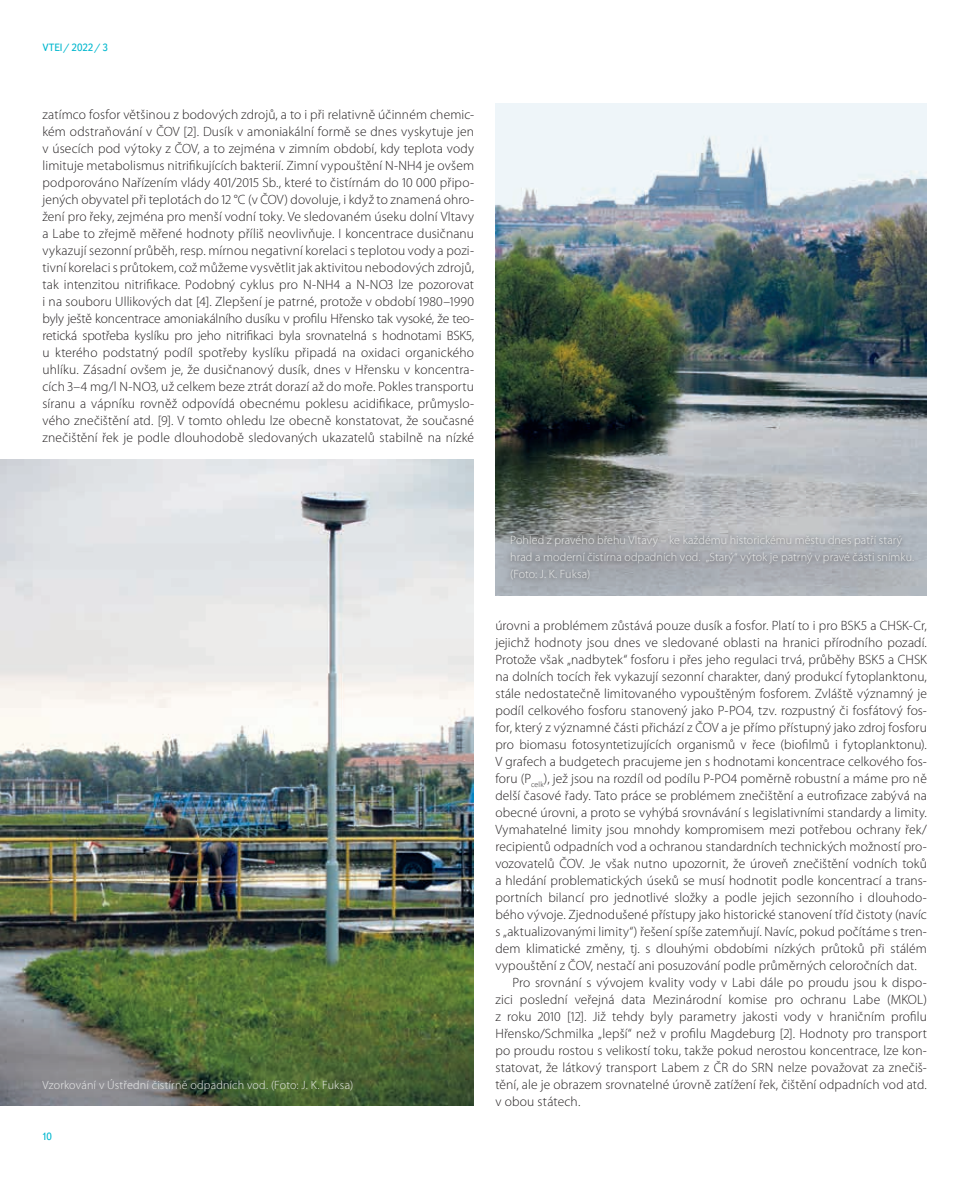
<style>
.page{position:relative;width:978px;height:1191px;background:#fff}
.page>*{position:absolute;margin:0;border:0;box-sizing:border-box;transform-origin:0 0}
.t1{font:300 13.5px/17px "Myriad Pro";letter-spacing:.01em;color:#231f20;text-align:justify}
.t2{font:300 12px/17px "Myriad Pro";letter-spacing:.01em;color:#edeeed}
.t3{font:10.5px "Textbook New";color:#00b7ce}
</style>
<div class="page">
<img style="left:495px;top:103px;width:432px;height:492px">
<div style="left:506px;top:532px;width:411px;height:52px;background:#231f20;opacity:.6"></div>
<img style="left:0;top:459px;width:473px;height:646px">
<p class="t3" style="left:43px;top:41px;width:67px">VTEI/ 2022/ 3</p>
<p class="t1" style="left:43px;top:106px;width:433px">zatímco fosfor většinou z bodových zdrojů, a to i při relativně účinném chemic&shy;kém odstraňování v ČOV [2]. Dusík v amoniakální formě se dnes vyskytuje jen v úsecích pod výtoky z ČOV, a to zejména v zimním období, kdy teplota vody limituje metabolismus nitrifikujících bakterií. Zimní vypouštění N-NH4 je ovšem podporováno Nařízením vlády 401/2015 Sb., které to čistírnám do 10 000 připo&shy;jených obyvatel při teplotách do 12 °C (v ČOV) dovoluje, i když to znamená ohro&shy;žení pro řeky, zejména pro menší vodní toky. Ve sledovaném úseku dolní Vltavy a Labe to zřejmě měřené hodnoty příliš neovlivňuje. I koncentrace dusičnanu vykazují sezonní průběh, resp. mírnou negativní korelaci s teplotou vody a pozi&shy;tivní korelaci s průtokem, což můžeme vysvětlit jak aktivitou nebodových zdrojů, tak intenzitou nitrifikace. Podobný cyklus pro N-NH4 a N-NO3 lze pozorovat i na souboru Ullikových dat [4]. Zlepšení je patrné, protože v období 1980–1990 byly ještě koncentrace amoniakálního dusíku v profilu Hřensko tak vysoké, že teo&shy;retická spotřeba kyslíku pro jeho nitrifikaci byla srovnatelná s hodnotami BSK5, u kterého podstatný podíl spotřeby kyslíku připadá na oxidaci organického uhlíku. Zásadní ovšem je, že dusičnanový dusík, dnes v Hřensku v koncentra&shy;cích 3–4 mg/l N-NO3, už celkem beze ztrát dorazí až do moře. Pokles transportu síranu a vápníku rovněž odpovídá obecnému poklesu acidifikace, průmyslo&shy;vého znečištění atd. [9]. V tomto ohledu lze obecně konstatovat, že současné znečištění řek je podle dlouhodobě sledovaných ukazatelů stabilně na nízké</p>
<p class="t2" style="left:43px;top:1076px;width:312px">Vzorkování v Ústřední čistírně odpadních vod. (Foto: J. K. Fuksa)</p>
<p class="t3" style="left:41px;top:1130px;width:12px">10</p>
<p class="t2" style="left:510px;top:532px;width:405px">Pohled z pravého břehu Vltavy – ke každému historickému městu dnes patří starý hrad a moderní čistírna odpadních vod. „Starý“ výtok je patrný v pravé části snímku. (Foto: J. K. Fuksa)</p>
<p class="t1" style="left:495px;top:616px;width:433px">úrovni a problémem zůstává pouze dusík a fosfor. Platí to i pro BSK5 a CHSK-Cr,</p>
<p class="t1" style="left:495px;top:633px;width:433px">jejichž hodnoty jsou dnes ve sledované oblasti na hranici přírodního pozadí.</p>
<p class="t1" style="left:495px;top:650px;width:433px">Protože však „nadbytek“ fosforu i přes jeho regulaci trvá, průběhy BSK5 a CHSK</p>
<p class="t1" style="left:495px;top:667px;width:433px">na dolních tocích řek vykazují sezonní charakter, daný produkcí fytoplanktonu,</p>
<p class="t1" style="left:495px;top:684px;width:433px">stále nedostatečně limitovaného vypouštěným fosforem. Zvláště významný je</p>
<p class="t1" style="left:495px;top:701px;width:433px">podíl celkového fosforu stanovený jako P-PO4, tzv. rozpustný či fosfátový fos-</p>
<p class="t1" style="left:495px;top:718px;width:433px">for, který z významné části přichází z ČOV a je přímo přístupný jako zdroj fosforu</p>
<p class="t1" style="left:495px;top:735px;width:433px">pro biomasu fotosyntetizujících organismů v řece (biofilmů i fytoplanktonu).</p>
<p class="t1" style="left:495px;top:752px;width:433px">V grafech a budgetech pracujeme jen s hodnotami koncentrace celkového fos-</p>
<p class="t1" style="left:495px;top:769px;width:433px">foru (P<sub>celk</sub>), jež jsou na rozdíl od podílu P-PO4 poměrně robustní a máme pro ně</p>
<p class="t1" style="left:495px;top:786px;width:433px">delší časové řady. Tato práce se problémem znečištění a eutrofizace zabývá na</p>
<p class="t1" style="left:495px;top:803px;width:433px">obecné úrovni, a proto se vyhýbá srovnávání s legislativními standardy a limity.</p>
<p class="t1" style="left:495px;top:820px;width:433px">Vymahatelné limity jsou mnohdy kompromisem mezi potřebou ochrany řek/</p>
<p class="t1" style="left:495px;top:837px;width:433px">recipientů odpadních vod a ochranou standardních technických možností pro-</p>
<p class="t1" style="left:495px;top:854px;width:433px">vozovatelů ČOV. Je však nutno upozornit, že úroveň znečištění vodních toků</p>
<p class="t1" style="left:495px;top:871px;width:433px">a hledání problematických úseků se musí hodnotit podle koncentrací a trans-</p>
<p class="t1" style="left:495px;top:888px;width:433px">portních bilancí pro jednotlivé složky a podle jejich sezonního i dlouhodo-</p>
<p class="t1" style="left:495px;top:905px;width:433px">bého vývoje. Zjednodušené přístupy jako historické stanovení tříd čistoty (navíc</p>
<p class="t1" style="left:495px;top:922px;width:433px">s „aktualizovanými limity“) řešení spíše zatemňují. Navíc, pokud počítáme s tren-</p>
<p class="t1" style="left:495px;top:939px;width:433px">dem klimatické změny, tj. s dlouhými obdobími nízkých průtoků při stálém</p>
<p class="t1" style="left:495px;top:956px;width:423px">vypouštění z ČOV, nestačí ani posuzování podle průměrných celoročních dat.</p>
<p class="t1" style="left:512px;top:973px;width:416px">Pro srovnání s vývojem kvality vody v Labi dále po proudu jsou k dispo-</p>
<p class="t1" style="left:495px;top:990px;width:433px">zici poslední veřejná data Mezinárodní komise pro ochranu Labe (MKOL)</p>
<p class="t1" style="left:495px;top:1007px;width:433px">z roku 2010 [12]. Již tehdy byly parametry jakosti vody v hraničním profilu</p>
<p class="t1" style="left:495px;top:1024px;width:433px">Hřensko/Schmilka „lepší“ než v profilu Magdeburg [2]. Hodnoty pro transport</p>
<p class="t1" style="left:495px;top:1041px;width:433px">po proudu rostou s velikostí toku, takže pokud nerostou koncentrace, lze kon-</p>
<p class="t1" style="left:495px;top:1058px;width:433px">statovat, že látkový transport Labem z ČR do SRN nelze považovat za znečiš-</p>
<p class="t1" style="left:495px;top:1075px;width:433px">tění, ale je obrazem srovnatelné úrovně zatížení řek, čištění odpadních vod atd.</p>
<p class="t1" style="left:495px;top:1092px;width:87px">v obou státech.</p>
</div>
